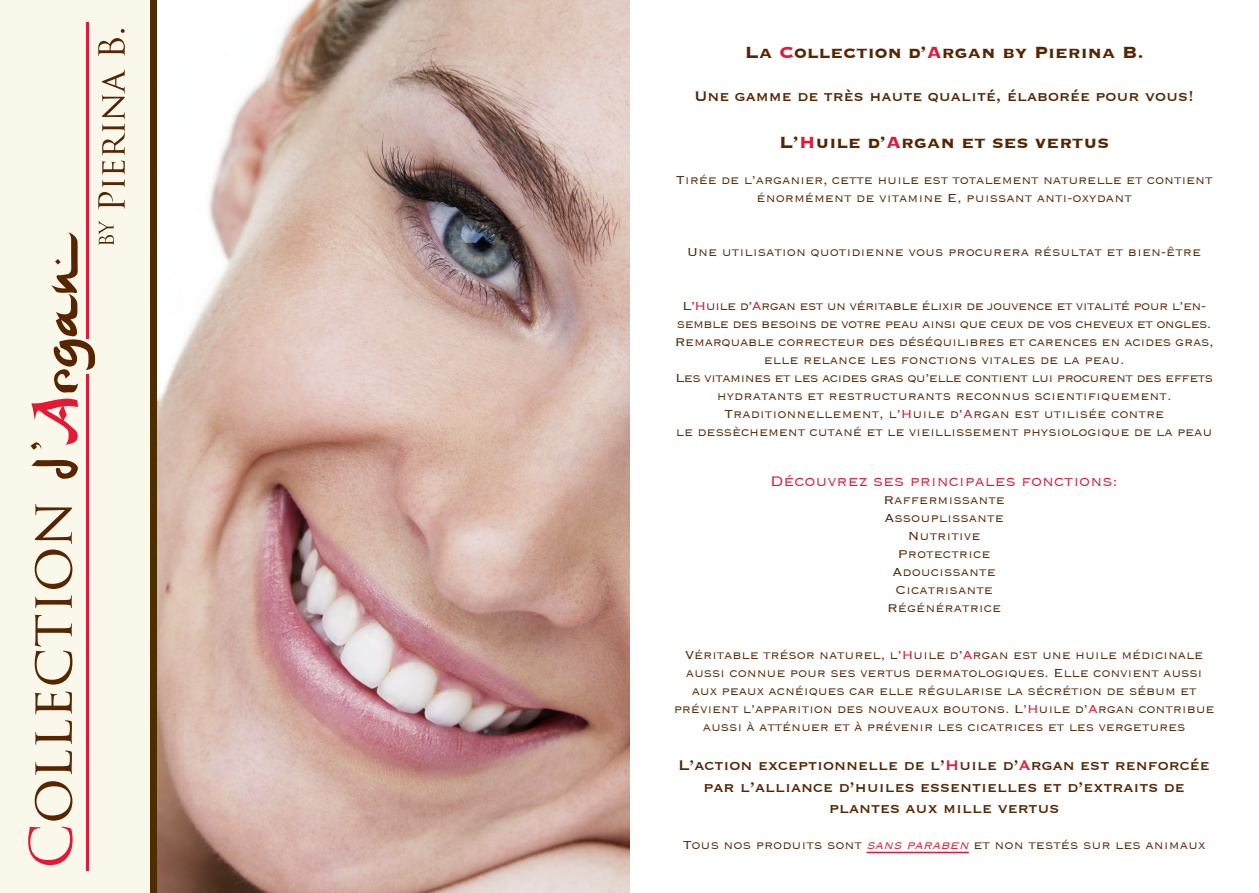
<style>
.page{position:relative;width:1259px;height:893px;background:#fff}
.page>*{position:absolute;margin:0;border:0;box-sizing:border-box;transform-origin:0 0}
.t1{font:700 21px "Copperplate";color:#572500}
.t2{font:18px/21.6px "Copperplate";color:#572500;text-align:center}
.t3{font:300 18px "Copperplate";color:#e51836}
.t4{font:300 15px/18px "Copperplate";letter-spacing:-.01em;color:#572500;text-align:center}
.t5{font:300 15px/18px "Copperplate";letter-spacing:-.04em;color:#572500;text-align:center}
.s1{color:#e51836}
.s2{font-style:italic;color:#e51836}
</style>
<div class="page">
<hr style="left:866px;top:852px;width:102px;height:1px;background:#e51836">
<img style="left:156px;top:0;width:473px;height:893px">
<div style="left:0;top:0;width:153px;height:893px;background:#f9f8ea"></div>
<svg style="left:28px;top:827px;width:45px;height:38px"></svg>
<svg style="left:35px;top:781px;width:37px;height:40px"></svg>
<svg style="left:35px;top:720px;width:37px;height:55px"></svg>
<svg style="left:35px;top:692px;width:37px;height:22px"></svg>
<svg style="left:35px;top:615px;width:37px;height:70px"></svg>
<svg style="left:35px;top:595px;width:37px;height:13px"></svg>
<svg style="left:35px;top:504px;width:37px;height:85px"></svg>
<svg style="left:98px;top:161px;width:27px;height:48px"></svg>
<svg style="left:102px;top:69px;width:23px;height:86px"></svg>
<svg style="left:98px;top:29px;width:27px;height:27px"></svg>
<svg style="left:31px;top:220px;width:83px;height:230px"></svg>
<hr style="left:86px;top:374px;width:3px;height:497px;background:#e51836">
<hr style="left:86px;top:22px;width:3px;height:316px;background:#e51836">
<svg style="left:31px;top:460px;width:47px;height:19px"></svg>
<div style="left:150px;top:0;width:6px;height:893px;background:#4e2e00"></div>
<p class="t1" style="left:744px;top:39px;width:400px">La <span class="s1">C</span>ollection d’<span class="s1">A</span>rgan by Pierina B.</p>
<p class="t2" style="left:694px;top:84px;width:501px">Une gamme de très haute qualité, élaborée pour vous!</p>
<p class="t1" style="left:779px;top:129px;width:331px">L’<span class="s1">H</span>uile d’<span class="s1">A</span>rgan et ses vertus</p>
<p class="t4" style="left:676px;top:170px;width:538px">Tirée de l’arganier, cette huile est totalement naturelle et contient</p>
<p class="t4" style="left:756px;top:188px;width:377px">énormément de vitamine E, puissant anti-oxydant</p>
<p class="t4" style="left:687px;top:242px;width:515px">Une utilisation quotidienne vous procurera résultat et bien-être</p>
<p class="t5" style="left:677px;top:296px;width:536px">L’<span class="s1">H</span>uile d’<span class="s1">A</span>rgan est un véritable élixir de jouvence et vitalité pour l’en&shy;semble des besoins de votre peau ainsi que ceux de vos cheveux et ongles.</p>
<p class="t4" style="left:675px;top:332px;width:540px">Remarquable correcteur des déséquilibres et carences en acides gras,</p>
<p class="t4" style="left:763px;top:350px;width:362px">elle relance les fonctions vitales de la peau.</p>
<p class="t5" style="left:675px;top:368px;width:539px">Les vitamines et les acides gras qu’elle contient lui procurent des effets</p>
<p class="t4" style="left:717px;top:386px;width:456px">hydratants et restructurants reconnus scientifiquement.</p>
<p class="t4" style="left:724px;top:404px;width:442px">Traditionnellement, l’<span class="s1">H</span>uile d’<span class="s1">A</span>rgan est utilisée contre</p>
<p class="t4" style="left:676px;top:422px;width:538px">le dessèchement cutané et le vieillissement physiologique de la peau</p>
<p class="t3" style="left:770px;top:470px;width:349px">Découvrez ses principales fonctions:</p>
<p class="t4" style="left:883px;top:490px;width:123px">Raffermissante</p>
<p class="t4" style="left:884px;top:508px;width:121px">Assouplissante</p>
<p class="t4" style="left:908px;top:526px;width:74px">Nutritive</p>
<p class="t4" style="left:898px;top:544px;width:94px">Protectrice</p>
<p class="t4" style="left:892px;top:562px;width:105px">Adoucissante</p>
<p class="t4" style="left:895px;top:580px;width:99px">Cicatrisante</p>
<p class="t4" style="left:887px;top:598px;width:116px">Régénératrice</p>
<p class="t4" style="left:674px;top:645px;width:542px">Véritable trésor naturel, l’<span class="s1">H</span>uile d’<span class="s1">A</span>rgan est une huile médicinale aussi connue pour ses vertus dermatologiques. Elle convient aussi aux peaux acnéiques car elle régularise la sécrétion de sébum et prévient l’apparition des nouveaux boutons. L’<span class="s1">H</span>uile d’<span class="s1">A</span>rgan contribue aussi à atténuer et à prévenir les cicatrices et les vergetures</p>
<p class="t2" style="left:678px;top:753px;width:533px">L’action exceptionnelle de l’<span class="s1">H</span>uile d’<span class="s1">A</span>rgan est renforcée par l’alliance d’huiles essentielles et d’extraits de</p>
<p class="t2" style="left:829px;top:797px;width:232px">plantes aux mille vertus</p>
<p class="t4" style="left:683px;top:835px;width:524px">Tous nos produits sont <span class="s2">sansparaben</span> et non testés sur les animaux</p>
</div>
